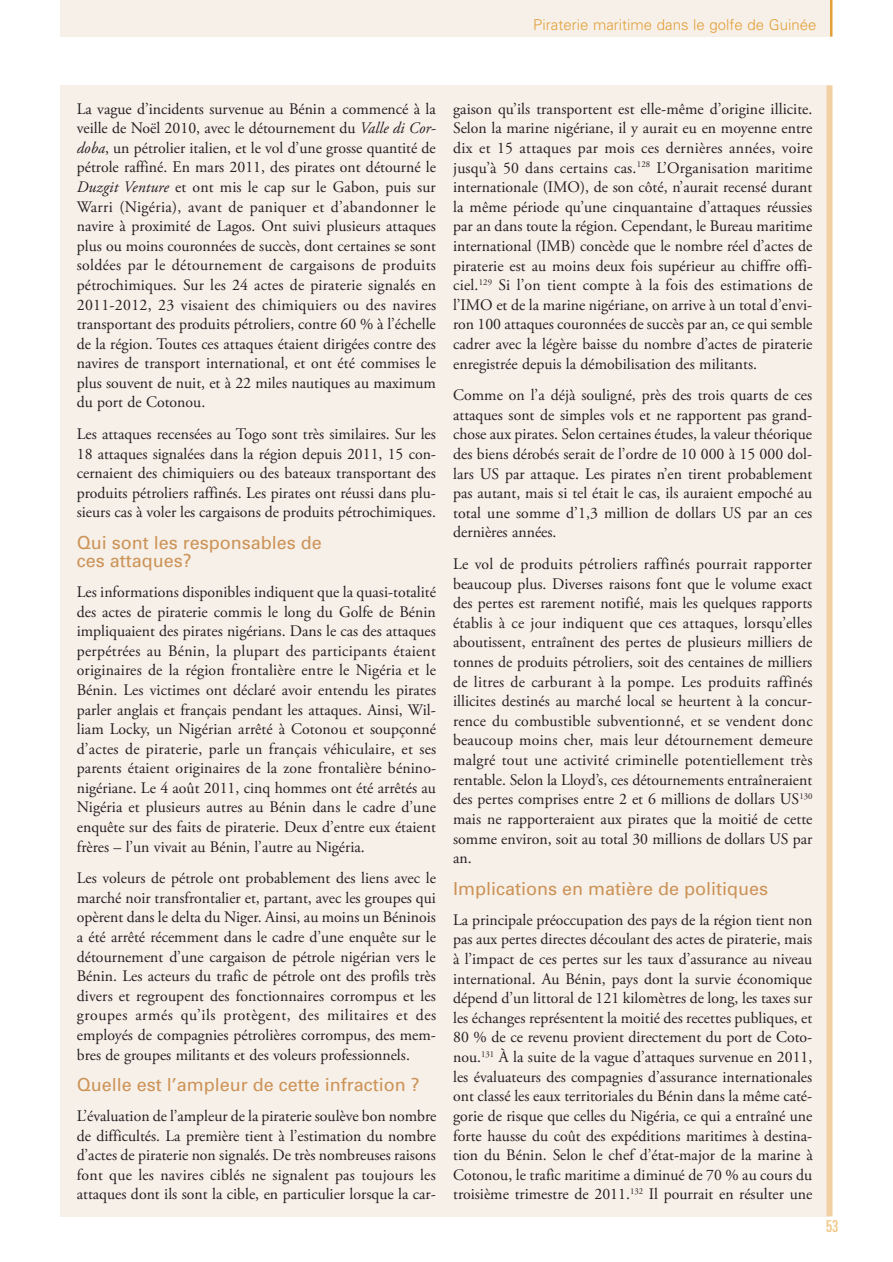
<style>
.page{position:relative;width:893px;height:1262px;background:#fff}
.page>*{position:absolute;margin:0;border:0;box-sizing:border-box;transform-origin:0 0}
.t1{font:18px/18px "Univers";color:#cd9357}
.t2{font:ultra-condensed 16.5px "Univers";color:#f1c686}
.t3{font:16.05px/19.6px "Adobe Garamond Pro";color:#231f20;text-align:justify}
.t4{font:300 15px "Univers";color:#e3a039}
.s1{font-style:italic}
</style>
<div class="page">
<div style="left:60px;top:85px;width:769px;height:1131px;background:#f6f0e9"></div>
<svg style="left:829px;top:0;width:3px;height:37px"></svg>
<div style="left:826px;top:85px;width:6px;height:1131px;background:#f2d0a3"></div>
<div style="left:60px;top:0;width:769px;height:37px;background:#f6f0e9"></div>
<p class="t4" style="left:533px;top:16px;width:285px">Piraterie maritime dans le golfe de Guinée</p>
<p class="t3" style="left:77px;top:99px;width:361px">La vague d’incidents survenue au Bénin a commencé à la veille de Noël 2010, avec le détournement du <span class="s1">Valle di Cor&shy;doba</span>, un pétrolier italien, et le vol d’une grosse quantité de pétrole raffiné. En mars 2011, des pirates ont détourné le <span class="s1">Duzgit Venture</span> et ont mis le cap sur le Gabon, puis sur Warri (Nigéria), avant de paniquer et d’abandonner le navire à proximité de Lagos. Ont suivi plusieurs attaques plus ou moins couronnées de succès, dont certaines se sont soldées par le détournement de cargaisons de produits pétrochimiques. Sur les 24 actes de piraterie signalés en 2011-2012, 23 visaient des chimiquiers ou des navires transportant des produits pétroliers, contre 60 % à l’échelle de la région. Toutes ces attaques étaient dirigées contre des navires de transport international, et ont été commises le plus souvent de nuit, et à 22 miles nautiques au maximum du port de Cotonou.</p>
<p class="t3" style="left:77px;top:425px;width:361px">Les attaques recensées au Togo sont très similaires. Sur les 18 attaques signalées dans la région depuis 2011, 15 con&shy;cernaient des chimiquiers ou des bateaux transportant des produits pétroliers raffinés. Les pirates ont réussi dans plu&shy;sieurs cas à voler les cargaisons de produits pétrochimiques.</p>
<p class="t1" style="left:77px;top:534px;width:247px">Qui sont les responsables de ces attaques?</p>
<p class="t3" style="left:77px;top:583px;width:361px">Les informations disponibles indiquent que la quasi-totalité des actes de piraterie commis le long du Golfe de Bénin impliquaient des pirates nigérians. Dans le cas des attaques perpétrées au Bénin, la plupart des participants étaient originaires de la région frontalière entre le Nigéria et le Bénin. Les victimes ont déclaré avoir entendu les pirates parler anglais et français pendant les attaques. Ainsi, Wil&shy;liam Locky, un Nigérian arrêté à Cotonou et soupçonné d’actes de piraterie, parle un français véhiculaire, et ses parents étaient originaires de la zone frontalière bénino&shy;nigériane. Le 4 août 2011, cinq hommes ont été arrêtés au Nigéria et plusieurs autres au Bénin dans le cadre d’une enquête sur des faits de piraterie. Deux d’entre eux étaient frères – l’un vivait au Bénin, l’autre au Nigéria.</p>
<p class="t3" style="left:77px;top:869px;width:361px">Les voleurs de pétrole ont probablement des liens avec le marché noir transfrontalier et, partant, avec les groupes qui opèrent dans le delta du Niger. Ainsi, au moins un Béninois a été arrêté récemment dans le cadre d’une enquête sur le détournement d’une cargaison de pétrole nigérian vers le Bénin. Les acteurs du trafic de pétrole ont des profils très divers et regroupent des fonctionnaires corrompus et les groupes armés qu’ils protègent, des militaires et des employés de compagnies pétrolières corrompus, des mem&shy;bres de groupes militants et des voleurs professionnels.</p>
<p class="t1" style="left:77px;top:1076px;width:345px">Quelle est l’ampleur de cette infraction ?</p>
<p class="t3" style="left:77px;top:1107px;width:361px">L’évaluation de l’ampleur de la piraterie soulève bon nombre de difficultés. La première tient à l’estimation du nombre d’actes de piraterie non signalés. De très nombreuses raisons font que les navires ciblés ne signalent pas toujours les attaques dont ils sont la cible, en particulier lorsque la car-</p>
<p class="t3" style="left:453px;top:99px;width:361px">gaison qu’ils transportent est elle-même d’origine illicite.<br>Selon la marine nigériane, il y aurait eu en moyenne entre dix et 15 attaques par mois ces dernières années, voire jusqu’à 50 dans certains cas.<sup>128</sup> L’Organisation maritime internationale (IMO), de son côté, n’aurait recensé durant la même période qu’une cinquantaine d’attaques réussies par an dans toute la région. Cependant, le Bureau maritime international (IMB) concède que le nombre réel d’actes de piraterie est au moins deux fois supérieur au chiffre offi&shy;ciel.<sup>129</sup> Si l’on tient compte à la fois des estimations de l’IMO et de la marine nigériane, on arrive à un total d’envi&shy;ron 100 attaques couronnées de succès par an, ce qui semble cadrer avec la légère baisse du nombre d’actes de piraterie enregistrée depuis la démobilisation des militants.</p>
<p class="t3" style="left:453px;top:386px;width:361px">Comme on l’a déjà souligné, près des trois quarts de ces attaques sont de simples vols et ne rapportent pas grand&shy;chose aux pirates. Selon certaines études, la valeur théorique des biens dérobés serait de l’ordre de 10 000 à 15 000 dol&shy;lars US par attaque. Les pirates n’en tirent probablement pas autant, mais si tel était le cas, ils auraient empoché au total une somme d’1,3 million de dollars US par an ces dernières années.</p>
<p class="t3" style="left:453px;top:555px;width:361px">Le vol de produits pétroliers raffinés pourrait rapporter beaucoup plus. Diverses raisons font que le volume exact des pertes est rarement notifié, mais les quelques rapports établis à ce jour indiquent que ces attaques, lorsqu’elles aboutissent, entraînent des pertes de plusieurs milliers de tonnes de produits pétroliers, soit des centaines de milliers de litres de carburant à la pompe. Les produits raffinés illicites destinés au marché local se heurtent à la concur&shy;rence du combustible subventionné, et se vendent donc beaucoup moins cher, mais leur détournement demeure malgré tout une activité criminelle potentiellement très rentable. Selon la Lloyd’s, ces détournements entraîneraient des pertes comprises entre 2 et 6 millions de dollars US<sup>130 </sup>mais ne rapporteraient aux pirates que la moitié de cette somme environ, soit au total 30 millions de dollars US par an.</p>
<p class="t1" style="left:453px;top:879px;width:317px">Implications en matière de politiques</p>
<p class="t3" style="left:453px;top:910px;width:361px">La principale préoccupation des pays de la région tient non pas aux pertes directes découlant des actes de piraterie, mais à l’impact de ces pertes sur les taux d’assurance au niveau international. Au Bénin, pays dont la survie économique dépend d’un littoral de 121 kilomètres de long, les taxes sur les échanges représentent la moitié des recettes publiques, et 80 % de ce revenu provient directement du port de Coto&shy;nou.<sup>131</sup> À la suite de la vague d’attaques survenue en 2011, les évaluateurs des compagnies d’assurance internationales ont classé les eaux territoriales du Bénin dans la même caté&shy;gorie de risque que celles du Nigéria, ce qui a entraîné une forte hausse du coût des expéditions maritimes à destina&shy;tion du Bénin. Selon le chef d’état-major de la marine à Cotonou, le trafic maritime a diminué de 70 % au cours du troisième trimestre de 2011.<sup>132</sup> Il pourrait en résulter une</p>
<p class="t2" style="left:826px;top:1217px;width:14px">53</p>
</div>
